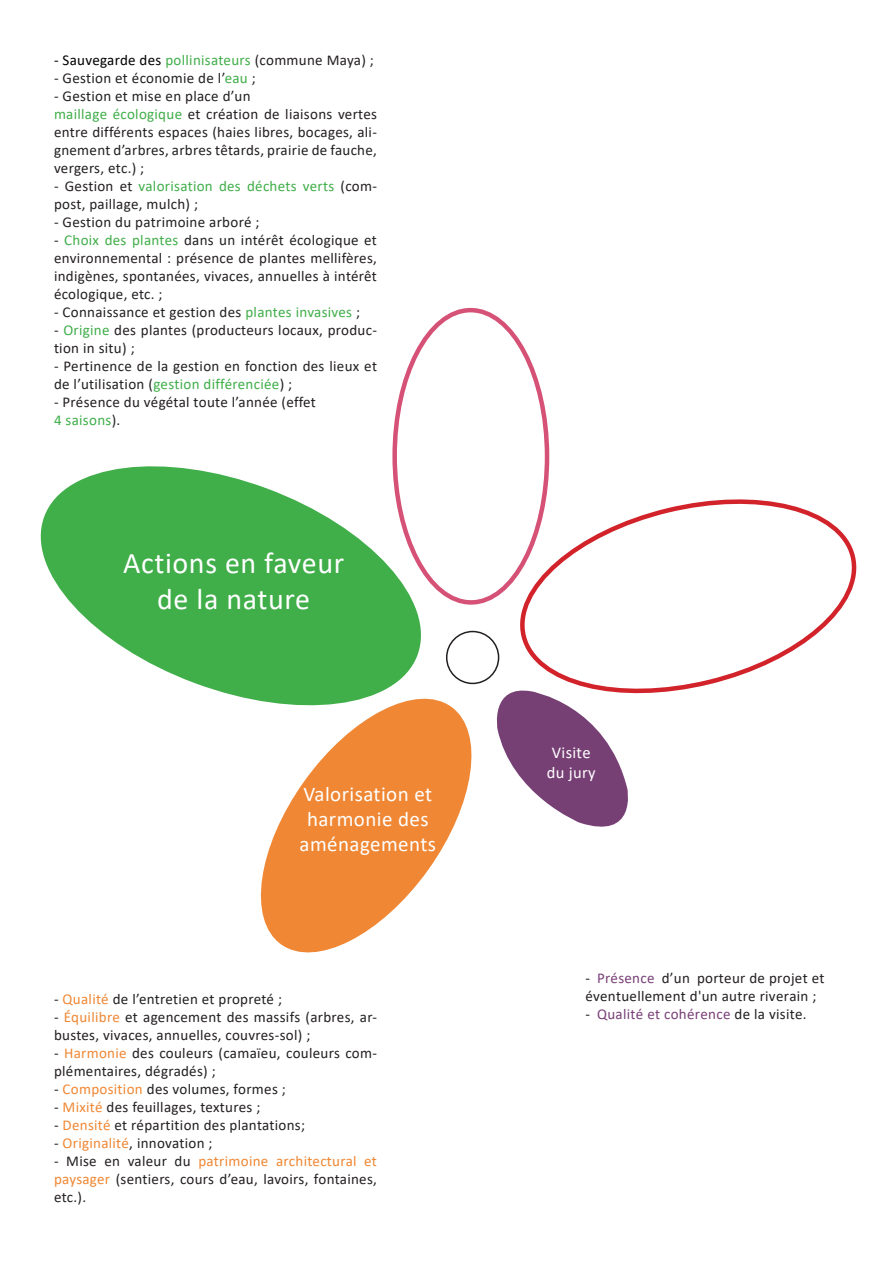
<style>
.page{position:relative;width:893px;height:1263px;background:#fff}
.page>*{position:absolute;margin:0;border:0;box-sizing:border-box;transform-origin:0 0}
.t1{font:30px/36px "Calibri";letter-spacing:.02em;color:#fff;text-align:center}
.t2{font:21px "Calibri";letter-spacing:.02em;color:#fff}
.t3{font:16.5px "Calibri";letter-spacing:.02em;color:#fff}
.t4{font:15px/18px "Calibri";letter-spacing:.02em;color:#231f20}
.t5{font:15px "Calibri";letter-spacing:.02em;color:#000}
.t6{font:15px "Calibri";letter-spacing:.02em;color:#784076}
.t7{font:15px "Calibri";letter-spacing:.02em;color:#3fae49}
.s1{color:#40ae49}
.s2{color:#231f20}
.s3{color:#3fae49}
.s4{color:#ef8733}
.s5{color:#784076}
</style>
<div class="page">
<div style="left:446px;top:631px;width:53px;height:53px;border:2px solid #231f20;border-radius:50%"></div>
<svg style="left:496px;top:692px;width:132px;height:135px"></svg>
<svg style="left:40px;top:465px;width:397px;height:234px;fill:#40ae49"></svg>
<svg style="left:512px;top:488px;width:345px;height:216px"></svg>
<div style="left:392px;top:308px;width:157px;height:297px;border:4px solid #d55176;border-radius:50%"></div>
<svg style="left:247px;top:682px;width:236px;height:271px;fill:#ef8734"></svg>
<p class="t5" style="left:54px;top:50px;width:321px">- Sauvegarde des <span class="s1">pollinisateurs</span> <span class="s2">(commune Maya) ;</span></p>
<p class="t4" style="left:54px;top:69px;width:203px">- Gestion et économie de l’<span class="s1">eau</span> ;</p>
<p class="t4" style="left:54px;top:87px;width:198px">- Gestion et mise en place d’un</p>
<p class="t4" style="left:54px;top:105px;width:325px;text-align:justify"><span class="s1">maillage écologique</span> et création de liaisons vertes entre différents espaces (haies libres, bocages, ali&shy;gnement d’arbres, arbres têtards, prairie de fauche, vergers, etc.) ;</p>
<p class="t4" style="left:54px;top:177px;width:325px">- Gestion et <span class="s1">valorisation des déchets verts</span> (com&shy;post, paillage, mulch) ;</p>
<p class="t4" style="left:54px;top:213px;width:207px">- Gestion du patrimoine arboré ;</p>
<p class="t4" style="left:54px;top:231px;width:324px;text-align:justify">- <span class="s1">Choix des plantes</span> dans un intérêt écologique et environnemental : présence de plantes mellifères, indigènes, spontanées, vivaces, annuelles à intérêt écologique, etc. ;</p>
<p class="t4" style="left:54px;top:303px;width:308px">- Connaissance et gestion des <span class="s1">plantes invasives</span> ;</p>
<p class="t4" style="left:54px;top:321px;width:325px">- <span class="s3">Origine</span> des plantes (producteurs locaux, produc&shy;tion in situ) ;</p>
<p class="t4" style="left:54px;top:357px;width:324px">- Pertinence de la gestion en fonction des lieux et de l’utilisation (<span class="s3">gestion différenciée</span>) ;</p>
<p class="t4" style="left:54px;top:393px;width:263px">- Présence du végétal toute l’année (effet</p>
<p class="t7" style="left:54px;top:410px;width:68px">4 saisons<span class="s2">).</span></p>
<p class="t1" style="left:123px;top:544px;width:222px">Actions en faveur de la nature</p>
<p class="t2" style="left:303px;top:779px;width:130px">Valorisation et</p>
<p class="t2" style="left:307px;top:804px;width:123px">harmonie des</p>
<p class="t2" style="left:300px;top:830px;width:138px">aménagements</p>
<p class="t4" style="left:54px;top:989px;width:230px">- <span class="s4">Qualité</span> de l’entretien et propreté ;</p>
<p class="t4" style="left:54px;top:1007px;width:325px">- <span class="s4">Équilibre</span> et agencement des massifs (arbres, ar&shy;bustes, vivaces, annuelles, couvres-sol) ;</p>
<p class="t4" style="left:54px;top:1043px;width:325px">- <span class="s4">Harmonie</span> des couleurs (camaïeu, couleurs com&shy;plémentaires, dégradés) ;</p>
<p class="t4" style="left:54px;top:1079px;width:233px">- <span class="s4">Composition</span> des volumes, formes ;</p>
<p class="t4" style="left:54px;top:1097px;width:208px">- <span class="s4">Mixité</span> des feuillages, textures ;</p>
<p class="t4" style="left:54px;top:1115px;width:253px">- <span class="s4">Densité</span> et répartition des plantations;</p>
<p class="t4" style="left:54px;top:1133px;width:160px">- <span class="s4">Originalité</span>, innovation ;</p>
<p class="t4" style="left:54px;top:1151px;width:324px;text-align:justify">- Mise en valeur du <span class="s4">patrimoine architectural et paysager</span> (sentiers, cours d’eau, lavoirs, fontaines, etc.).</p>
<p class="t3" style="left:552px;top:741px;width:40px">Visite</p>
<p class="t3" style="left:547px;top:761px;width:50px">du jury</p>
<p class="t4" style="left:585px;top:969px;width:241px">- <span class="s5">Présence</span> d’un porteur de projet et éventuellement d'un autre riverain ;</p>
<p class="t6" style="left:585px;top:1004px;width:223px"><span class="s2">-</span> Qualité et cohérence <span class="s2">de la visite.</span></p>
</div>
